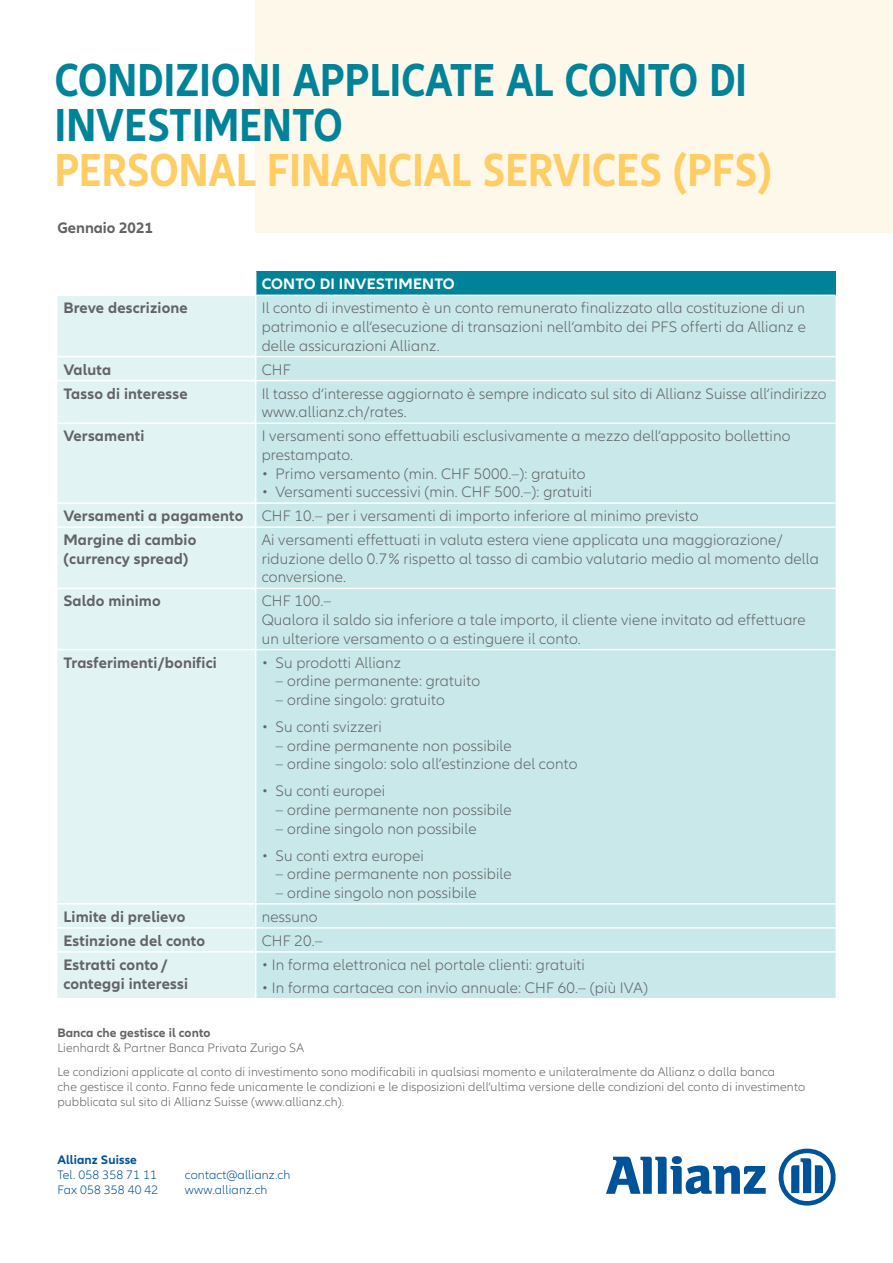
<style>
.page{position:relative;width:893px;height:1263px;background:#fff}
.page>*{position:absolute;margin:0;border:0;box-sizing:border-box;transform-origin:0 0}
.t1{font:700 condensed 48px/45px "Allianz Neo";letter-spacing:.005em;color:#008398}
.t2{font:700 condensed 48px "Allianz Neo";letter-spacing:.005em;color:#fecd64}
.t3{font:300 15.75px/18.6px "Allianz Neo";letter-spacing:.01em;color:#636366}
.t4{font:700 15.75px/18.6px "Allianz Neo";letter-spacing:.01em;color:#636366}
.t5{font:700 15.75px "Allianz Neo";letter-spacing:.01em;color:#fff}
.t6{font:300 12.75px/23.5px "Allianz Neo";letter-spacing:.01em;color:#636366}
.t7{font:300 12.75px "Allianz Neo";letter-spacing:.01em;color:#015399}
.t8{font:700 12.75px "Allianz Neo";letter-spacing:.01em;color:#636366}
.t9{font:700 12.75px "Allianz Neo";letter-spacing:.01em;color:#015399}
.s1{font-weight:700}
</style>
<div class="page">
<div style="left:256px;top:0;width:637px;height:233px;background:#fef8ea"></div>
<div style="left:256px;top:271px;width:580px;height:24px;background:#008398"></div>
<div style="left:57px;top:296px;width:198px;height:702px;background:#e2f3f4"></div>
<div style="left:256px;top:296px;width:580px;height:702px;background:#c8e8ea"></div>
<hr style="left:57px;top:356px;width:199px;height:1px;background:#fff">
<hr style="left:256px;top:356px;width:580px;height:1px;background:#fff">
<hr style="left:57px;top:380px;width:199px;height:1px;background:#fff">
<hr style="left:256px;top:380px;width:580px;height:1px;background:#fff">
<hr style="left:57px;top:422px;width:199px;height:2px;background:#fff">
<hr style="left:256px;top:422px;width:580px;height:2px;background:#fff">
<hr style="left:57px;top:502px;width:199px;height:2px;background:#fff">
<hr style="left:256px;top:502px;width:580px;height:2px;background:#fff">
<hr style="left:57px;top:526px;width:199px;height:2px;background:#fff">
<hr style="left:256px;top:526px;width:580px;height:2px;background:#fff">
<hr style="left:57px;top:588px;width:199px;height:1px;background:#fff">
<hr style="left:256px;top:588px;width:580px;height:1px;background:#fff">
<hr style="left:57px;top:649px;width:199px;height:1px;background:#fff">
<hr style="left:256px;top:649px;width:580px;height:1px;background:#fff">
<hr style="left:57px;top:903px;width:199px;height:1px;background:#fff">
<hr style="left:256px;top:903px;width:580px;height:1px;background:#fff">
<hr style="left:57px;top:927px;width:199px;height:1px;background:#fff">
<hr style="left:256px;top:927px;width:580px;height:1px;background:#fff">
<hr style="left:57px;top:951px;width:199px;height:1px;background:#fff">
<hr style="left:256px;top:951px;width:580px;height:1px;background:#fff">
<svg style="left:606px;top:1156px;width:160px;height:38px"></svg>
<svg style="left:779px;top:1148px;width:57px;height:57px"></svg>
<h1 class="t1" style="left:55px;top:59px;width:694px">CONDIZIONI APPLICATE AL CONTO DI<br>INVESTIMENTO</h1>
<h1 class="t2" style="left:55px;top:142px;width:718px">PERSONAL FINANCIAL SERVICES (PFS)</h1>
<p class="t4" style="left:57px;top:219px;width:97px">Gennaio 2021</p>
<p class="t5" style="left:262px;top:275px;width:195px">CONTO DI INVESTIMENTO</p>
<p class="t4" style="left:63px;top:299px;width:126px">Breve descrizione</p>
<p class="t3" style="left:262px;top:299px;width:546px;text-align:justify">Il conto di investimento è un conto remunerato finalizzato alla costituzione di un patrimonio e all‘esecuzione di transazioni nell‘ambito dei PFS offerti da Allianz e delle assicurazioni Allianz.</p>
<p class="t4" style="left:63px;top:360px;width:49px">Valuta</p>
<p class="t3" style="left:262px;top:360px;width:31px">CHF</p>
<p class="t4" style="left:63px;top:384px;width:126px">Tasso di interesse</p>
<p class="t3" style="left:262px;top:385px;width:566px">Il tasso d‘interesse aggiornato è sempre indicato sul sito di Allianz Suisse all‘indirizzo www.allianz.ch/rates.</p>
<p class="t4" style="left:63px;top:427px;width:83px">Versamenti</p>
<p class="t3" style="left:262px;top:427px;width:530px">I versamenti sono effettuabili esclusivamente a mezzo dell‘apposito bollettino prestampato.</p>
<p class="t3" style="left:262px;top:464px;width:325px">• Primo versamento (min. CHF 5000.–): gratuito</p>
<p class="t3" style="left:63px;top:480px;width:637px;line-height:24px;text-indent:198px">• Versamenti successivi (min. CHF 500.–): gratuiti<br><span class="s1">Versamenti a pagamento</span> CHF 10.– per i versamenti di importo inferiore al minimo previsto<br><span class="s1">Margine di cambio</span></p>
<p class="t4" style="left:63px;top:550px;width:127px">(currency spread)</p>
<p class="t3" style="left:262px;top:531px;width:559px">Ai versamenti effettuati in valuta estera viene applicata una maggiorazione/ riduzione dello 0.7 % rispetto al tasso di cambio valutario medio al momento della conversione.</p>
<p class="t4" style="left:63px;top:592px;width:99px">Saldo minimo</p>
<p class="t3" style="left:262px;top:592px;width:546px">CHF 100.–<br>Qualora il saldo sia inferiore a tale importo, il cliente viene invitato ad effettuare un ulteriore versamento o a estinguere il conto.</p>
<p class="t4" style="left:63px;top:653px;width:155px">Trasferimenti/bonifici</p>
<p class="t3" style="left:262px;top:654px;width:141px">• Su prodotti Allianz</p>
<p class="t3" style="left:275px;top:672px;width:206px">– ordine permanente: gratuito</p>
<p class="t3" style="left:275px;top:691px;width:171px">– ordine singolo: gratuito</p>
<p class="t3" style="left:262px;top:718px;width:122px">• Su conti svizzeri</p>
<p class="t3" style="left:275px;top:736px;width:238px">– ordine permanente non possibile</p>
<p class="t3" style="left:275px;top:755px;width:303px">– ordine singolo: solo all’estinzione del conto</p>
<p class="t3" style="left:262px;top:782px;width:125px">• Su conti europei</p>
<p class="t3" style="left:275px;top:801px;width:238px">– ordine permanente non possibile</p>
<p class="t3" style="left:275px;top:819px;width:203px">– ordine singolo non possibile</p>
<p class="t3" style="left:262px;top:846px;width:164px">• Su conti extra europei</p>
<p class="t3" style="left:275px;top:865px;width:238px">– ordine permanente non possibile</p>
<p class="t3" style="left:275px;top:884px;width:203px">– ordine singolo non possibile</p>
<p class="t4" style="left:63px;top:908px;width:123px">Limite di prelievo</p>
<p class="t3" style="left:262px;top:908px;width:57px">nessuno</p>
<p class="t4" style="left:63px;top:932px;width:143px">Estinzione del conto</p>
<p class="t3" style="left:262px;top:932px;width:63px">CHF 20.–</p>
<p class="t4" style="left:63px;top:956px;width:126px">Estratti conto / conteggi interessi</p>
<p class="t3" style="left:262px;top:956px;width:325px">• In forma elettronica nel portale clienti: gratuiti</p>
<p class="t3" style="left:262px;top:979px;width:388px">• In forma cartacea con invio annuale: CHF 60.– (più IVA)</p>
<p class="t8" style="left:57px;top:1025px;width:155px">Banca che gestisce il conto</p>
<p class="t6" style="left:57px;top:1036px;width:719px">Lienhardt &amp; Partner Banca Privata Zurigo SA<br>Le condizioni applicate al conto di investimento sono modificabili in qualsiasi momento e unilateralmente da Allianz o dalla banca</p>
<p class="t6" style="left:57px;top:1079px;width:749px;line-height:15px">che gestisce il conto. Fanno fede unicamente le condizioni e le disposizioni dell‘ultima versione delle condizioni del conto di investimento pubblicata sul sito di Allianz Suisse (www.allianz.ch).</p>
<p class="t9" style="left:57px;top:1152px;width:81px">Allianz Suisse</p>
<p class="t7" style="left:57px;top:1167px;width:101px">Tel. 058 358 71 11</p>
<p class="t7" style="left:185px;top:1167px;width:107px">contact@allianz.ch</p>
<p class="t7" style="left:57px;top:1182px;width:102px">Fax 058 358 40 42</p>
<p class="t7" style="left:185px;top:1182px;width:84px">www.allianz.ch</p>
</div>
